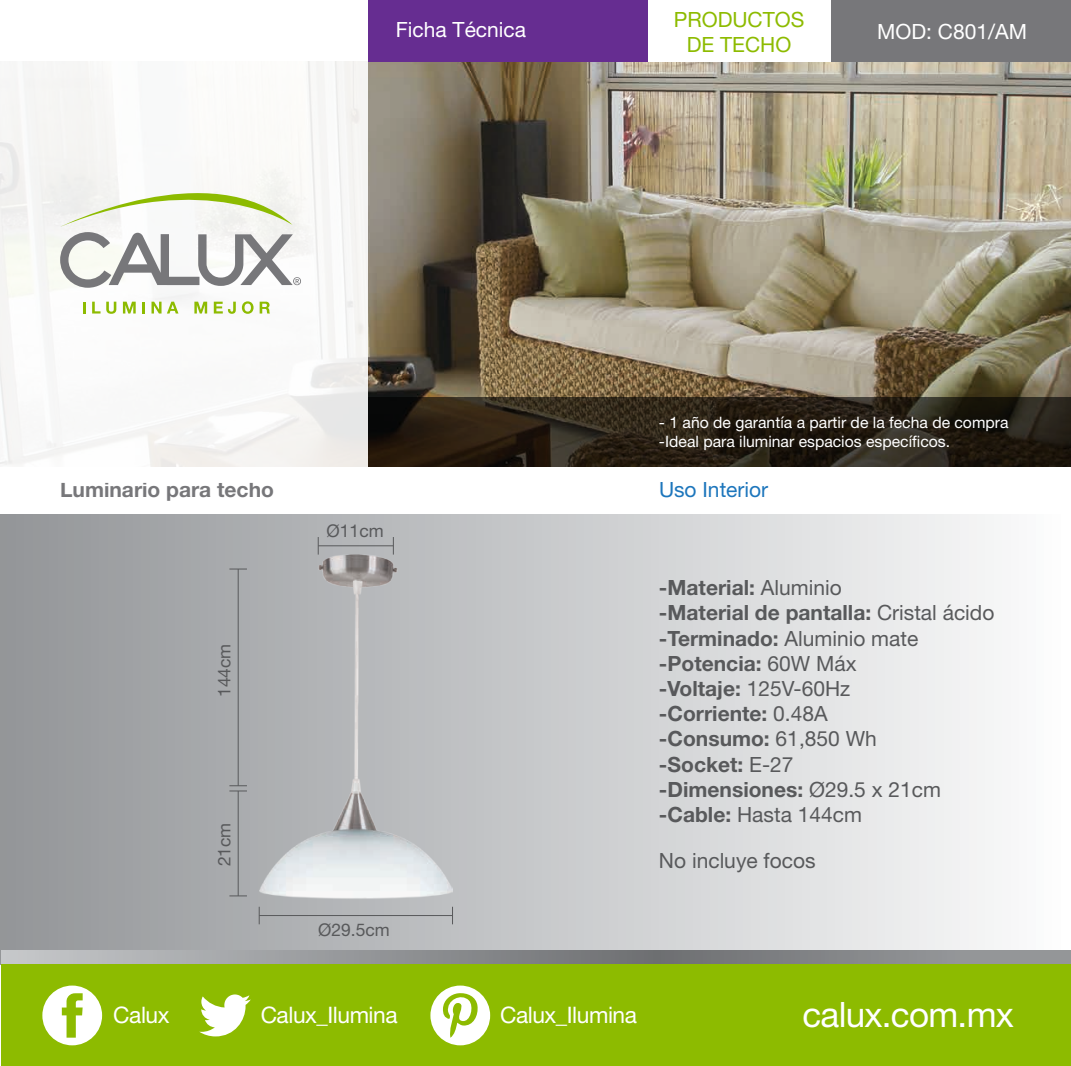
<style>
.page{position:relative;width:1071px;height:1066px;background:#fff}
.page>*{position:absolute;margin:0;border:0;box-sizing:border-box;transform-origin:0 0}
.t1{font:35px "Helvetica Neue";letter-spacing:-.02em;color:#fff}
.t2{font:300 23.62px "Helvetica Neue";letter-spacing:-.02em;color:#fff}
.t3{font:22.75px "Helvetica Neue";letter-spacing:-.02em;color:#fff}
.t4{font:700 21px/25.2px "Helvetica Neue";color:#58595b}
.t5{font:21px "Helvetica Neue";color:#fff}
.t6{font:700 21px "Helvetica Neue";color:#77777a}
.t7{font:21px/25.2px "Helvetica Neue";color:#8dbb00;text-align:center}
.t8{font:21px "Helvetica Neue";color:#58595b}
.t9{font:21px "Helvetica Neue";color:#1d76bc}
.t10{font:17.5px "Helvetica Neue";color:#58595b}
.t11{font:15.75px/18.9px "Helvetica Neue";color:#fff}
.s1{font-weight:400}
</style>
<div class="page">
<div style="left:1px;top:514px;width:1069px;height:450px;background:linear-gradient(to right,#929498,#fcfdfd)"></div>
<svg style="left:1px;top:950px;width:1070px;height:14px;background:#919396"></svg>
<hr style="left:259px;top:914px;width:194px;height:1px;background:#58595b">
<svg style="left:452px;top:906px;width:1px;height:18px"></svg>
<svg style="left:259px;top:906px;width:1px;height:18px"></svg>
<hr style="left:318px;top:545px;width:75px;height:1px;background:#58595b">
<svg style="left:393px;top:537px;width:1px;height:17px"></svg>
<svg style="left:318px;top:537px;width:1px;height:17px"></svg>
<img style="left:368px;top:61px;width:703px;height:336px">
<svg style="left:368px;top:397px;width:703px;height:69px;background:#271f14"></svg>
<div style="left:831px;top:0;width:240px;height:61px;background:#77777a"></div>
<div style="left:368px;top:0;width:279px;height:61px;background:#662d91"></div>
<svg style="left:83px;top:302px;width:3px;height:11px"></svg>
<svg style="left:92px;top:301px;width:24px;height:13px"></svg>
<svg style="left:123px;top:301px;width:13px;height:12px"></svg>
<svg style="left:142px;top:302px;width:3px;height:11px"></svg>
<svg style="left:152px;top:301px;width:26px;height:12px"></svg>
<svg style="left:194px;top:301px;width:13px;height:12px"></svg>
<svg style="left:214px;top:301px;width:22px;height:13px"></svg>
<svg style="left:242px;top:301px;width:12px;height:13px"></svg>
<svg style="left:260px;top:301px;width:10px;height:12px"></svg>
<svg style="left:60px;top:152px;width:241px;height:136px"></svg>
<div style="left:1px;top:964px;width:1070px;height:101px;background:#8dbb00"></div>
<svg style="left:42px;top:985px;width:60px;height:60px"></svg>
<svg style="left:199px;top:994px;width:52px;height:42px"></svg>
<svg style="left:430px;top:985px;width:60px;height:60px"></svg>
<hr style="left:238px;top:569px;width:1px;height:216px;background:#58595b">
<svg style="left:229px;top:568px;width:18px;height:1px"></svg>
<hr style="left:238px;top:790px;width:1px;height:105px;background:#58595b">
<svg style="left:229px;top:785px;width:18px;height:6px"></svg>
<svg style="left:229px;top:895px;width:18px;height:1px"></svg>
<img style="left:259px;top:554px;width:194px;height:345px">
<p class="t5" style="left:396px;top:17px;width:132px">Ficha Técnica</p>
<p class="t7" style="left:674px;top:6px;width:132px">PRODUCTOS<br>DE TECHO</p>
<p class="t5" style="left:877px;top:19px;width:151px">MOD: C801/AM</p>
<p class="t11" style="left:659px;top:412px;width:351px">- 1 año de garantía a partir de la fecha de compra -Ideal para iluminar espacios específicos.</p>
<p class="t6" style="left:60px;top:476px;width:215px">Luminario para techo</p>
<p class="t9" style="left:659px;top:477px;width:111px">Uso Interior</p>
<p class="t10" style="left:214px;top:697px;width:55px;rotate:-90deg">144cm</p>
<p class="t10" style="left:214px;top:866px;width:45px;rotate:-90deg">21cm</p>
<p class="t10" style="left:327px;top:520px;width:59px">Ø11cm</p>
<p class="t10" style="left:318px;top:918px;width:73px">Ø29.5cm</p>
<p class="t4" style="left:659px;top:574px;width:337px">-Material: <span class="s1">Aluminio<br></span>-Material de pantalla: <span class="s1">Cristal ácido </span>-Terminado: <span class="s1">Aluminio mate </span>-Potencia: <span class="s1">60W Máx<br></span>-Voltaje: <span class="s1">125V-60Hz<br></span>-Corriente: <span class="s1">0.48A<br></span>-Consumo: <span class="s1">61,850 Wh<br></span>-Socket: <span class="s1">E-27<br></span>-Dimensiones: <span class="s1">Ø29.5 x 21cm </span>-Cable: <span class="s1">Hasta 144cm</span></p>
<p class="t8" style="left:659px;top:848px;width:158px">No incluye focos</p>
<p class="t2" style="left:501px;top:1001px;width:136px">Calux_Ilumina</p>
<h1 class="t1" style="left:803px;top:993px;width:213px">calux.com.mx</h1>
<p class="t2" style="left:114px;top:1001px;width:57px">Calux</p>
<p class="t3" style="left:261px;top:1000px;width:138px">Calux_Ilumina</p>
<p class="t2" style="left:262px;top:1001px;width:136px">Calux_Ilumina</p>
<p class="t3" style="left:500px;top:1000px;width:138px">Calux_Ilumina</p>
<p class="t3" style="left:158px;top:1000px;width:13px">x</p>
</div>
